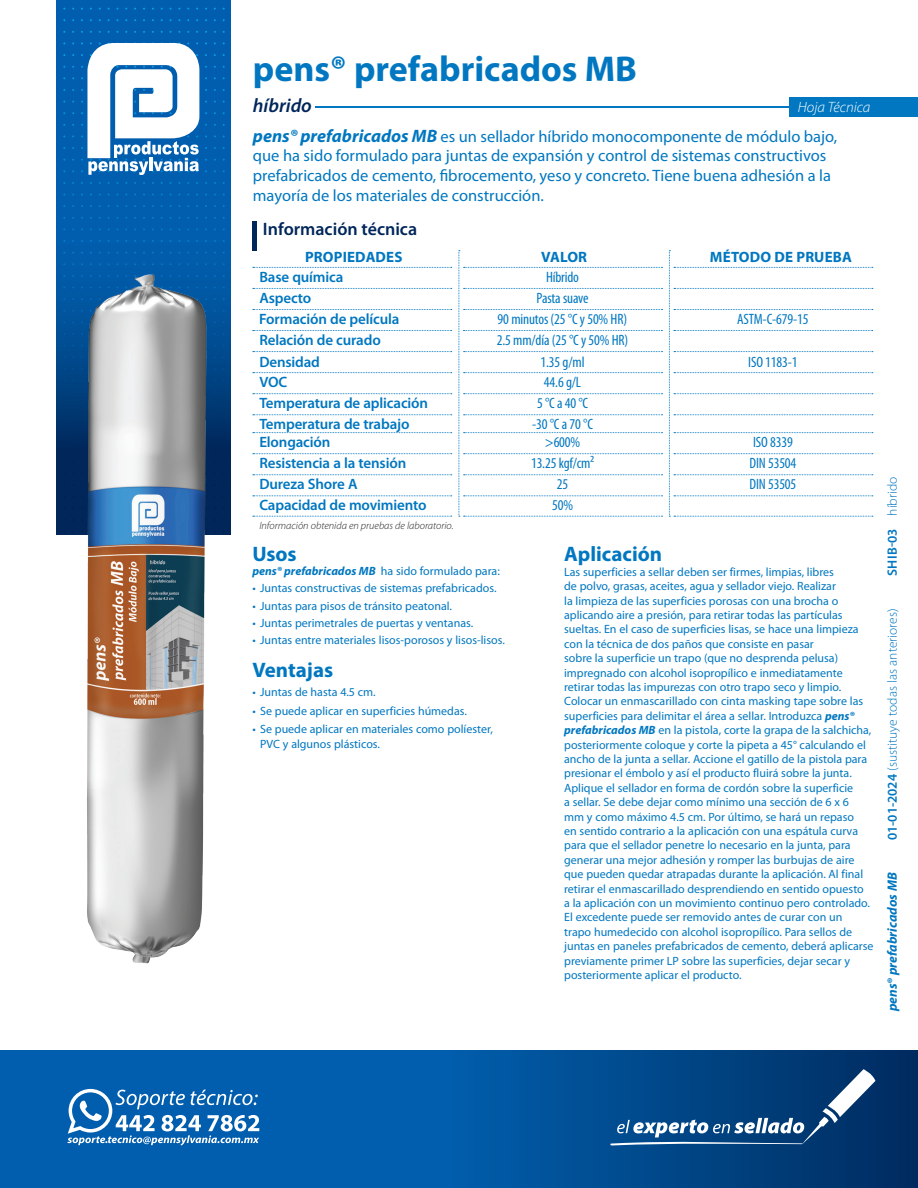
<style>
.page{position:relative;width:918px;height:1188px;background:#fff}
.page>*{position:absolute;margin:0;border:0;box-sizing:border-box;transform-origin:0 0}
.t1{font:700 36px "Myriad Pro";color:#0077c0}
.subtema{font:700 21px "Myriad Pro";color:#0077c0}
.t2{font:italic 600 19.5px "Myriad Pro";color:#00265a}
.t3{font:600 18px "Myriad Pro";color:#00265a}
.t4{font:16.5px/19.8px "Myriad Pro";color:#0077c0}
.tabla-frente{font:600 15px "Myriad Pro";letter-spacing:-.01em;color:#0077c0}
.tabla-frente-2{font:condensed 15px "Myriad Pro";letter-spacing:-.01em;color:#0077c0}
.tabla-frente-3{font:700 15px "Myriad Pro";letter-spacing:.01em;color:#0077c0}
.t5{font:italic 300 15px "Myriad Pro";color:#fff}
.texto{font:300 13.5px "Myriad Pro";color:#0077c0}
.texto-2{font:italic 700 13.5px "Myriad Pro";color:#0077c0}
.texto-3{font:600 13.5px "Myriad Pro";letter-spacing:.02em;color:#0077c0}
.subtema-2{font:12px/14.4px "Myriad Pro";color:#0077c0}
.subtema-3{font:italic 700 12px "Myriad Pro";color:#0077c0}
.texto-4{font:italic 300 10.5px "Myriad Pro";color:#231f20}
.s1{font-weight:700;font-style:italic;font-size:18px}
.s2{font-weight:400;font-style:normal}
.s3{font-weight:700;font-style:italic}
.s4{font-weight:300}
.s5{font-weight:600}
</style>
<div class="page">
<svg style="left:0;top:1050px;width:918px;height:138px;background:#00539d"></svg>
<svg style="left:56px;top:0;width:175px;height:534px;background:#00539d"></svg>
<svg style="left:81px;top:42px;width:118px;height:133px"></svg>
<svg style="left:98px;top:145px;width:27px;height:27px"></svg>
<svg style="left:125px;top:135px;width:26px;height:40px"></svg>
<svg style="left:149px;top:135px;width:34px;height:37px"></svg>
<svg style="left:180px;top:145px;width:19px;height:27px"></svg>
<div style="left:790px;top:97px;width:128px;height:20px;background:#0077c0"></div>
<svg style="left:609px;top:1069px;width:266px;height:77px;background:#1f568c"></svg>
<svg style="left:137px;top:1137px;width:20px;height:8px"></svg>
<svg style="left:158px;top:1138px;width:11px;height:5px"></svg>
<svg style="left:170px;top:1138px;width:17px;height:7px"></svg>
<svg style="left:112px;top:1136px;width:4px;height:7px"></svg>
<svg style="left:233px;top:1138px;width:26px;height:5px"></svg>
<svg style="left:116px;top:1090px;width:21px;height:15px"></svg>
<svg style="left:137px;top:1094px;width:23px;height:15px"></svg>
<svg style="left:161px;top:1091px;width:24px;height:14px"></svg>
<svg style="left:190px;top:1090px;width:16px;height:15px"></svg>
<svg style="left:207px;top:1094px;width:19px;height:11px"></svg>
<svg style="left:228px;top:1090px;width:30px;height:15px"></svg>
<svg style="left:67px;top:1089px;width:45px;height:56px"></svg>
<svg style="left:116px;top:1115px;width:26px;height:28px"></svg>
<svg style="left:143px;top:1115px;width:12px;height:16px"></svg>
<svg style="left:162px;top:1115px;width:25px;height:16px"></svg>
<svg style="left:187px;top:1115px;width:20px;height:28px"></svg>
<svg style="left:208px;top:1115px;width:25px;height:28px"></svg>
<svg style="left:234px;top:1115px;width:25px;height:16px"></svg>
<hr style="left:316px;top:106px;width:481px;height:1px;background:#0077c0">
<svg style="left:253px;top:267px;width:199px;height:1px"></svg>
<svg style="left:253px;top:288px;width:199px;height:1px"></svg>
<svg style="left:253px;top:309px;width:199px;height:1px"></svg>
<svg style="left:253px;top:330px;width:199px;height:1px"></svg>
<svg style="left:253px;top:351px;width:199px;height:1px"></svg>
<svg style="left:253px;top:372px;width:199px;height:1px"></svg>
<svg style="left:253px;top:393px;width:199px;height:1px"></svg>
<svg style="left:253px;top:414px;width:199px;height:1px"></svg>
<svg style="left:253px;top:432px;width:199px;height:1px"></svg>
<svg style="left:253px;top:453px;width:199px;height:1px"></svg>
<svg style="left:253px;top:474px;width:199px;height:1px"></svg>
<svg style="left:253px;top:516px;width:199px;height:1px"></svg>
<svg style="left:253px;top:495px;width:199px;height:1px"></svg>
<div style="left:252px;top:221px;width:5px;height:29px;background:#00265a"></div>
<img style="left:84px;top:257px;width:125px;height:707px">
<svg style="left:459px;top:250px;width:203px;height:267px"></svg>
<svg style="left:669px;top:250px;width:204px;height:267px"></svg>
<p class="t1" style="left:253px;top:45px;width:386px">pens® prefabricados MB</p>
<p class="t2" style="left:253px;top:93px;width:61px">híbrido</p>
<p class="t5" style="left:798px;top:98px;width:74px">Hoja Técnica</p>
<p class="t4" style="left:253px;top:126px;width:586px"><span class="s1">pens® prefabricados MB</span> es un sellador híbrido monocomponente de módulo bajo, que ha sido formulado para juntas de expansión y control de sistemas constructivos prefabricados de cemento, fibrocemento, yeso y concreto. Tiene buena adhesión a la mayoría de los materiales de construcción.</p>
<p class="t3" style="left:263px;top:217px;width:156px">Información técnica</p>
<p class="tabla-frente-3" style="left:305px;top:247px;width:99px">PROPIEDADES</p>
<p class="tabla-frente-3" style="left:541px;top:247px;width:47px">VALOR</p>
<p class="tabla-frente-3" style="left:710px;top:247px;width:143px">MÉTODO DE PRUEBA</p>
<p class="tabla-frente" style="left:259px;top:267px;width:86px">Base química</p>
<p class="tabla-frente" style="left:259px;top:288px;width:53px">Aspecto</p>
<p class="tabla-frente" style="left:259px;top:309px;width:142px">Formación de película</p>
<p class="tabla-frente" style="left:259px;top:330px;width:123px">Relación de curado</p>
<p class="tabla-frente" style="left:259px;top:373px;width:30px">VOC</p>
<p class="tabla-frente" style="left:259px;top:394px;width:170px">Temperatura de aplicación</p>
<p class="tabla-frente" style="left:259px;top:414px;width:152px">Temperatura de trabajo</p>
<p class="tabla-frente" style="left:259px;top:433px;width:73px">Elongación</p>
<p class="tabla-frente" style="left:259px;top:454px;width:148px">Resistencia a la tensión</p>
<p class="tabla-frente" style="left:259px;top:495px;width:169px">Capacidad de movimiento</p>
<p class="tabla-frente-2" style="left:546px;top:268px;width:34px">Híbrido</p>
<p class="tabla-frente-2" style="left:537px;top:289px;width:53px">Pasta suave</p>
<p class="tabla-frente-2" style="left:498px;top:310px;width:131px">90 minutos (25 °C y 50% HR)</p>
<p class="tabla-frente-2" style="left:737px;top:310px;width:73px">ASTM-C-679-15</p>
<p class="tabla-frente-2" style="left:497px;top:331px;width:133px">2.5 mm/día (25 °C y 50% HR)</p>
<p class="tabla-frente" style="left:259px;top:353px;width:62px">Densidad</p>
<p class="tabla-frente-2" style="left:541px;top:353px;width:45px">1.35 g/ml</p>
<p class="tabla-frente-2" style="left:748px;top:353px;width:51px">ISO 1183-1</p>
<p class="tabla-frente-2" style="left:544px;top:373px;width:39px">44.6 g/L</p>
<p class="tabla-frente-2" style="left:537px;top:394px;width:53px">5 °C a 40 °C</p>
<p class="tabla-frente-2" style="left:532px;top:415px;width:62px">-30 °C a 70 °C</p>
<p class="tabla-frente-2" style="left:753px;top:433px;width:41px">ISO 8339</p>
<p class="tabla-frente-2" style="left:545px;top:433px;width:37px">&gt;600%</p>
<p class="tabla-frente-2" style="left:531px;top:454px;width:65px">13.25 kgf/cm²</p>
<p class="tabla-frente-2" style="left:552px;top:496px;width:22px">50%</p>
<p class="tabla-frente-2" style="left:749px;top:454px;width:48px">DIN 53504</p>
<p class="tabla-frente" style="left:259px;top:475px;width:100px">Dureza Shore A</p>
<p class="texto-4" style="left:259px;top:520px;width:196px">Información obtenida en pruebas de laboratorio.</p>
<p class="tabla-frente-2" style="left:749px;top:475px;width:48px">DIN 53505</p>
<p class="tabla-frente-2" style="left:557px;top:475px;width:13px">25</p>
<p class="subtema" style="left:252px;top:541px;width:46px">Usos</p>
<p class="subtema-3" style="left:252px;top:563px;width:249px">pens® prefabricados MB <span class="s2">ha sido formulado para:</span></p>
<p class="subtema-2" style="left:252px;top:581px;width:246px">• Juntas constructivas de sistemas prefabricados.</p>
<p class="subtema-2" style="left:252px;top:598px;width:201px">• Juntas para pisos de tránsito peatonal.</p>
<p class="subtema-2" style="left:252px;top:616px;width:222px">• Juntas perimetrales de puertas y ventanas.</p>
<p class="subtema-2" style="left:252px;top:633px;width:254px">• Juntas entre materiales lisos-porosos y lisos-lisos.</p>
<p class="subtema" style="left:252px;top:656px;width:82px">Ventajas</p>
<p class="subtema-2" style="left:252px;top:684px;width:125px">• Juntas de hasta 4.5 cm.</p>
<p class="subtema-2" style="left:252px;top:703px;width:216px">• Se puede aplicar en superficies húmedas.</p>
<p class="subtema-2" style="left:260px;top:722px;width:234px;line-height:15px;text-indent:-8px">• Se puede aplicar en materiales como políester,<br>PVC y algunos plásticos.</p>
<p class="subtema" style="left:564px;top:541px;width:100px">Aplicación</p>
<p class="subtema-2" style="left:564px;top:564px;width:311px">Las superficies a sellar deben ser firmes, limpias, libres<br>de polvo, grasas, aceites, agua y sellador viejo. Realizar<br>la limpieza de las superficies porosas con una brocha o aplicando aire a presión, para retirar todas las partículas sueltas. En el caso de superficies lisas, se hace una limpieza con la técnica de dos paños que consiste en pasar<br>sobre la superficie un trapo (que no desprenda pelusa) impregnado con alcohol isopropílico e inmediatamente retirar todas las impurezas con otro trapo seco y limpio.<br>Colocar un enmascarillado con cinta masking tape sobre las superficies para delimitar el área a sellar. Introduzca <span class="s3">pens® prefabricados MB</span> en la pistola, corte la grapa de la salchicha, posteriormente coloque y corte la pipeta a 45° calculando el ancho de la junta a sellar. Accione el gatillo de la pistola para presionar el émbolo y así el producto fluirá sobre la junta.<br>Aplique el sellador en forma de cordón sobre la superficie<br>a sellar. Se debe dejar como mínimo una sección de 6 x 6<br>mm y como máximo 4.5 cm. Por último, se hará un repaso<br>en sentido contrario a la aplicación con una espátula curva para que el sellador penetre lo necesario en la junta, para generar una mejor adhesión y romper las burbujas de aire que pueden quedar atrapadas durante la aplicación. Al final retirar el enmascarillado desprendiendo en sentido opuesto<br>a la aplicación con un movimiento continuo pero controlado.<br>El excedente puede ser removido antes de curar con un<br>trapo humedecido con alcohol isopropílico. Para sellos de juntas en paneles prefabricados de cemento, deberá aplicarse previamente primer LP sobre las superficies, dejar secar y posteriormente aplicar el producto.</p>
<p class="texto-3" style="left:884px;top:576px;width:101px;rotate:-90deg">SHIB-03 <span class="s4">híbrido</span></p>
<p class="texto" style="left:884px;top:840px;width:233px;rotate:-90deg"><span class="s5">01-01-2024</span> (sustituye todas las anteriores)</p>
<p class="texto-2" style="left:883px;top:1011px;width:140px;rotate:-90deg">pens® prefabricados MB</p>
</div>
